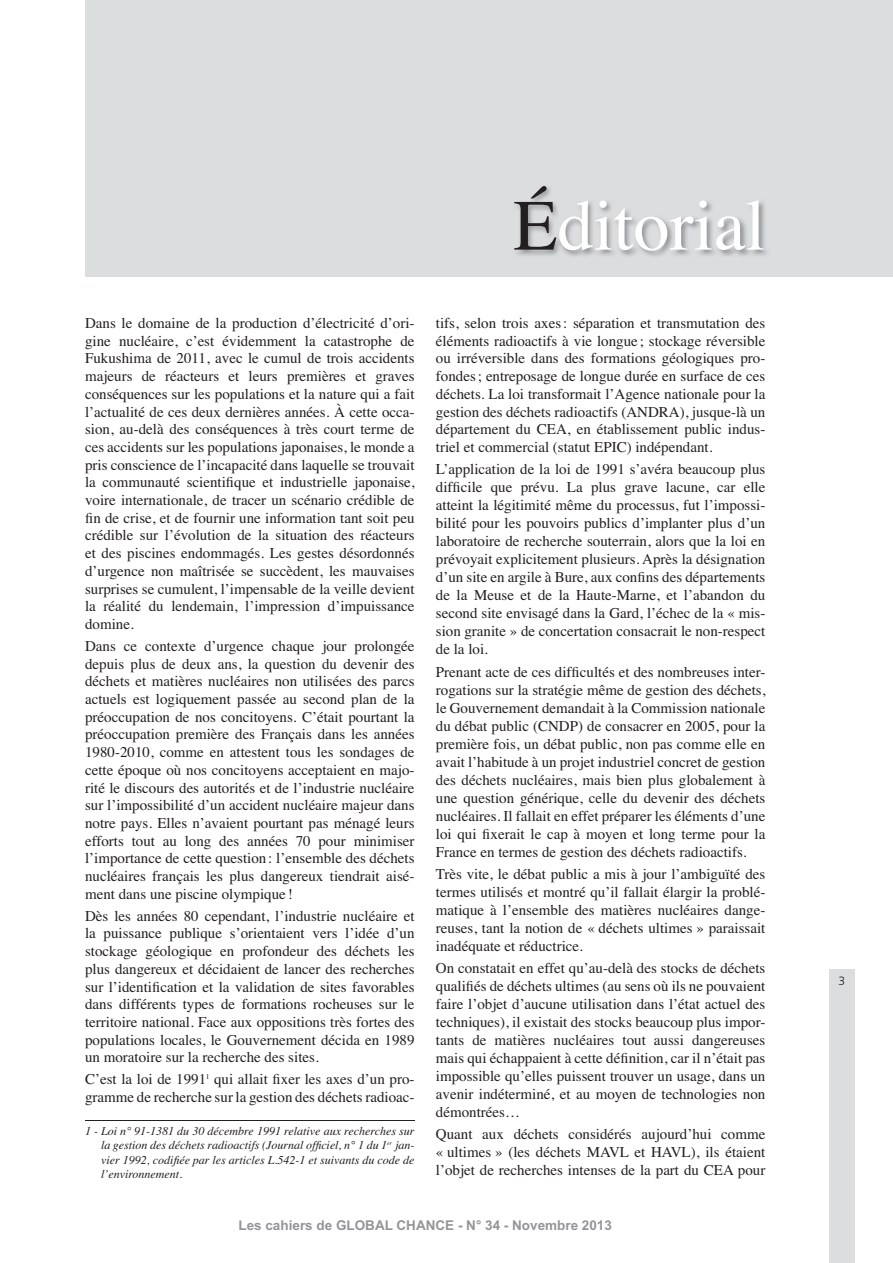
<style>
.page{position:relative;width:893px;height:1263px;background:#fff}
.page>*{position:absolute;margin:0;border:0;box-sizing:border-box;transform-origin:0 0}
.t1{font:72px "Times";color:#fff}
.t2{font:15px/17.7px "Times";color:#231f20;text-align:justify}
.t3{font:700 13.5px "Arial";color:#939598}
.t4{font:italic 12px/14.4px "Times";color:#231f20;text-align:justify}
.t5{font:300 12px "Frutiger";color:#231f20}
.s1{color:#231f20}
</style>
<div class="page">
<div style="left:829px;top:969px;width:26px;height:294px;background:#dcddde"></div>
<div style="left:85px;top:0;width:808px;height:276px;background:#dcddde"></div>
<img style="left:517px;top:187px;width:250px;height:69px">
<hr style="left:85px;top:1120px;width:330px;height:1px;background:#231f20">
<h1 class="t1" style="left:513px;top:199px;width:253px"><span class="s1">É</span>ditorial</h1>
<p class="t2" style="left:85px;top:316px;width:331px">Dans le domaine de la production d’électricité d’ori&shy;gine nucléaire, c’est évidemment la catastrophe de Fukushima de 2011, avec le cumul de trois accidents majeurs de réacteurs et leurs premières et graves conséquences sur les populations et la nature qui a fait l’actualité de ces deux dernières années. À cette occa&shy;sion, au-delà des conséquences à très court terme de ces accidents sur les populations japonaises, le monde a pris conscience de l’incapacité dans laquelle se trouvait la communauté scientifique et industrielle japonaise, voire internationale, de tracer un scénario crédible de fin de crise, et de fournir une information tant soit peu crédible sur l’évolution de la situation des réacteurs et des piscines endommagés. Les gestes désordonnés d’urgence non maîtrisée se succèdent, les mauvaises surprises se cumulent, l’impensable de la veille devient la réalité du lendemain, l’impression d’impuissance domine.</p>
<p class="t2" style="left:85px;top:638px;width:331px">Dans ce contexte d’urgence chaque jour prolongée depuis plus de deux ans, la question du devenir des déchets et matières nucléaires non utilisées des parcs actuels est logiquement passée au second plan de la préoccupation de nos concitoyens. C’était pourtant la préoccupation première des Français dans les années 1980-2010, comme en attestent tous les sondages de cette époque où nos concitoyens acceptaient en majo&shy;rité le discours des autorités et de l’industrie nucléaire sur l’impossibilité d’un accident nucléaire majeur dans notre pays. Elles n’avaient pourtant pas ménagé leurs efforts tout au long des années 70 pour minimiser l’importance de cette question : l’ensemble des déchets nucléaires français les plus dangereux tiendrait aisé&shy;ment dans une piscine olympique !</p>
<p class="t2" style="left:85px;top:908px;width:331px">Dès les années 80 cependant, l’industrie nucléaire et la puissance publique s’orientaient vers l’idée d’un stockage géologique en profondeur des déchets les plus dangereux et décidaient de lancer des recherches sur l’identification et la validation de sites favorables dans différents types de formations rocheuses sur le territoire national. Face aux oppositions très fortes des populations locales, le Gouvernement décida en 1989 un moratoire sur la recherche des sites.</p>
<p class="t2" style="left:85px;top:1072px;width:331px">C’est la loi de 1991<sup>1</sup> qui allait fixer les axes d’un pro&shy;gramme de recherche sur la gestion des déchets radioac-</p>
<p class="t4" style="left:101px;top:1124px;width:315px;text-indent:-16px">1 - Loi n° 91-1381 du 30 décembre 1991 relative aux recherches sur la gestion des déchets radioactifs (Journal officiel, n° 1 du 1<sup>er</sup> jan&shy;vier 1992, codifiée par les articles L.542-1 et suivants du code de l’environnement.</p>
<p class="t2" style="left:436px;top:316px;width:331px">tifs, selon trois axes : séparation et transmutation des éléments radioactifs à vie longue ; stockage réversible ou irréversible dans des formations géologiques pro&shy;fondes ; entreposage de longue durée en surface de ces déchets. La loi transformait l’Agence nationale pour la gestion des déchets radioactifs (ANDRA), jusque-là un département du CEA, en établissement public indus&shy;triel et commercial (statut EPIC) indépendant.</p>
<p class="t2" style="left:436px;top:462px;width:331px">L’application de la loi de 1991 s’avéra beaucoup plus difficile que prévu. La plus grave lacune, car elle atteint la légitimité même du processus, fut l’impossi&shy;bilité pour les pouvoirs publics d’implanter plus d’un laboratoire de recherche souterrain, alors que la loi en prévoyait explicitement plusieurs. Après la désignation d’un site en argile à Bure, aux confins des départements de la Meuse et de la Haute-Marne, et l’abandon du second site envisagé dans la Gard, l’échec de la « mis&shy;sion granite » de concertation consacrait le non-respect de la loi.</p>
<p class="t2" style="left:436px;top:664px;width:331px">Prenant acte de ces difficultés et des nombreuses inter&shy;rogations sur la stratégie même de gestion des déchets, le Gouvernement demandait à la Commission nationale du débat public (CNDP) de consacrer en 2005, pour la première fois, un débat public, non pas comme elle en avait l’habitude à un projet industriel concret de gestion des déchets nucléaires, mais bien plus globalement à une question générique, celle du devenir des déchets nucléaires. Il fallait en effet préparer les éléments d’une loi qui fixerait le cap à moyen et long terme pour la France en termes de gestion des déchets radioactifs.</p>
<p class="t2" style="left:436px;top:866px;width:331px">Très vite, le débat public a mis à jour l’ambiguïté des termes utilisés et montré qu’il fallait élargir la problé&shy;matique à l’ensemble des matières nucléaires dange&shy;reuses, tant la notion de « déchets ultimes » paraissait inadéquate et réductrice.</p>
<p class="t2" style="left:436px;top:960px;width:331px">On constatait en effet qu’au-delà des stocks de déchets qualifiés de déchets ultimes (au sens où ils ne pouvaient faire l’objet d’aucune utilisation dans l’état actuel des techniques), il existait des stocks beaucoup plus impor&shy;tants de matières nucléaires tout aussi dangereuses mais qui échappaient à cette définition, car il n’était pas impossible qu’elles puissent trouver un usage, dans un avenir indéterminé, et au moyen de technologies non démontrées…</p>
<p class="t2" style="left:436px;top:1127px;width:331px">Quant aux déchets considérés aujourd’hui comme « ultimes » (les déchets MAVL et HAVL), ils étaient l’objet de recherches intenses de la part du CEA pour</p>
<p class="t3" style="left:238px;top:1218px;width:375px">Les cahiers de GLOBAL CHANCE - N° 34 - Novembre 2013</p>
<p class="t5" style="left:839px;top:976px;width:8px">3</p>
</div>
